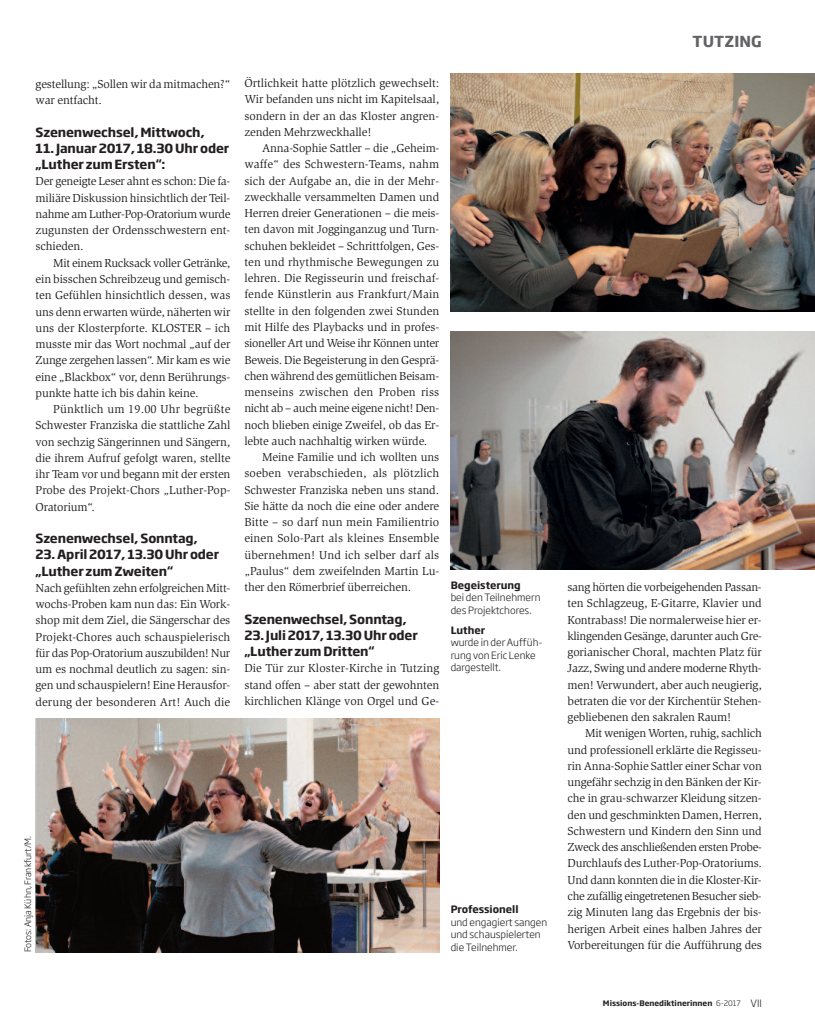
<style>
.page{position:relative;width:815px;height:1028px;background:#fff}
.page>*{position:absolute;margin:0;border:0;box-sizing:border-box;transform-origin:0 0}
.t1{font:700 15px "Soho Gothic Std";letter-spacing:.005em;color:#636366}
.t2{font:700 12.5px/16.2px "Soho Gothic Std";letter-spacing:-.01em;color:#231f20}
.t3{font:11.88px/16.2px "Slimbach Std";letter-spacing:-.01em;color:#231f20;text-align:justify}
.t4{font:11.88px "Slimbach Std";letter-spacing:.01em;color:#231f20}
.t5{font:300 10px/12.5px "Soho Gothic Std";color:#231f20}
.t6{font:700 10px "Soho Gothic Std";color:#231f20}
.t7{font:300 8.75px "Soho Gothic Std";color:#231f20}
.t8{font:700 7.5px "Soho Gothic Std";color:#231f20}
.s1{font-weight:300}
.s2{font-weight:300;font-size:10px}
</style>
<div class="page">
<img style="left:451px;top:73px;width:364px;height:239px">
<img style="left:35px;top:718px;width:404px;height:234px">
<img style="left:451px;top:331px;width:364px;height:239px">
<p class="t3" style="left:36px;top:77px;width:196px">gestellung: „Sollen wir da mitmachen?“ war entfacht.</p>
<p class="t2" style="left:36px;top:124px;width:195px">Szenenwechsel,Mittwoch,<br>11.Januar2017,18.30Uhroder „Luther zumErsten“:</p>
<p class="t3" style="left:36px;top:174px;width:196px">Der geneigte Leser ahnt es schon: Die fa&shy;miliäre Diskussion hinsichtlich der Teil&shy;nahme am Luther-Pop-Oratorium wurde zugunsten der Ordensschwestern ent&shy;schieden.</p>
<p class="t3" style="left:36px;top:255px;width:196px;text-indent:18px">Mit einem Rucksack voller Getränke, ein bisschen Schreibzeug und gemisch&shy;ten Gefühlen hinsichtlich dessen, was uns denn erwarten würde, näherten wir uns der Klosterpforte. KLOSTER – ich musste mir das Wort nochmal „auf der Zunge zergehen lassen“. Mir kam es wie eine „Blackbox“ vor, denn Berührungs&shy;punkte hatte ich bis dahin keine.</p>
<p class="t3" style="left:36px;top:402px;width:196px;text-indent:18px">Pünktlich um 19.00 Uhr begrüßte Schwester Franziska die stattliche Zahl von sechzig Sängerinnen und Sängern, die ihrem Aufruf gefolgt waren, stellte ihr Team vor und begann mit der ersten Probe des Projekt-Chors „Luther-Pop-Oratorium“.</p>
<p class="t2" style="left:36px;top:530px;width:185px">Szenenwechsel,Sonntag,<br>23.April2017,13.30Uhroder „Luther zumZweiten“</p>
<p class="t3" style="left:35px;top:580px;width:196px">Nach gefühlten zehn erfolgreichen Mitt&shy;wochs-Proben kam nun das: Ein Work&shy;shop mit dem Ziel, die Sängerschar des Projekt-Chores auch schauspielerisch für das Pop-Oratorium auszubilden! Nur um es nochmal deutlich zu sagen: sin&shy;gen und schauspielern! Eine Herausfor&shy;derung der besonderen Art! Auch die</p>
<p class="t3" style="left:244px;top:76px;width:196px">Örtlichkeit hatte plötzlich gewechselt:<br>Wir befanden uns nicht im Kapitelsaal, sondern in der an das Kloster angren&shy;zenden Mehrzweckhalle!</p>
<p class="t3" style="left:262px;top:141px;width:179px">Anna-Sophie Sattler – die „Geheim-</p>
<p class="t4" style="left:244px;top:160px;width:196px">waffe“ des Schwestern-Teams, nahm</p>
<p class="t3" style="left:244px;top:173px;width:196px">sich der Aufgabe an, die in der Mehr-</p>
<p class="t3" style="left:244px;top:190px;width:196px">zweckhalle versammelten Damen und</p>
<p class="t3" style="left:244px;top:206px;width:196px">Herren dreier Generationen – die meis-</p>
<p class="t3" style="left:244px;top:222px;width:196px">ten davon mit Jogginganzug und Turn-</p>
<p class="t3" style="left:244px;top:238px;width:196px">schuhen bekleidet – Schrittfolgen, Ges-</p>
<p class="t3" style="left:244px;top:255px;width:196px">ten und rhythmische Bewegungen zu</p>
<p class="t3" style="left:244px;top:271px;width:196px">lehren. Die Regisseurin und freischaf-</p>
<p class="t4" style="left:244px;top:290px;width:196px">fende Künstlerin aus Frankfurt/Main</p>
<p class="t3" style="left:244px;top:303px;width:196px">stellte in den folgenden zwei Stunden</p>
<p class="t3" style="left:244px;top:320px;width:196px">mit Hilfe des Playbacks und in profes-</p>
<p class="t3" style="left:244px;top:336px;width:196px">sioneller Art und Weise ihr Können unter</p>
<p class="t3" style="left:244px;top:352px;width:196px">Beweis. Die Begeisterung in den Gesprä-</p>
<p class="t3" style="left:244px;top:368px;width:196px">chen während des gemütlichen Beisam-</p>
<p class="t4" style="left:244px;top:387px;width:196px">menseins zwischen den Proben riss</p>
<p class="t3" style="left:244px;top:401px;width:196px">nicht ab – auch meine eigene nicht! Den-</p>
<p class="t3" style="left:244px;top:417px;width:196px">noch blieben einige Zweifel, ob das Er-</p>
<p class="t3" style="left:244px;top:433px;width:185px">lebte auch nachhaltig wirken würde.</p>
<p class="t3" style="left:262px;top:450px;width:179px">Meine Familie und ich wollten uns</p>
<p class="t4" style="left:244px;top:469px;width:196px">soeben verabschieden, als plötzlich</p>
<p class="t3" style="left:244px;top:482px;width:196px">Schwester Franziska neben uns stand.</p>
<p class="t3" style="left:244px;top:498px;width:196px">Sie hätte da noch die eine oder andere</p>
<p class="t4" style="left:244px;top:517px;width:196px">Bitte – so darf nun mein Familientrio</p>
<p class="t4" style="left:244px;top:534px;width:196px">einen Solo-Part als kleines Ensemble</p>
<p class="t4" style="left:244px;top:550px;width:196px">übernehmen! Und ich selber darf als</p>
<p class="t3" style="left:244px;top:563px;width:196px">„Paulus“ dem zweifelnden Martin Lu-</p>
<p class="t3" style="left:244px;top:580px;width:168px">ther den Römerbrief überreichen.</p>
<p class="t2" style="left:244px;top:611px;width:175px">Szenenwechsel,Sonntag,<br>23.Juli2017,13.30Uhroder „Luther zumDritten“</p>
<p class="t3" style="left:244px;top:661px;width:196px">Die Tür zur Kloster-Kirche in Tutzing stand offen – aber statt der gewohnten kirchlichen Klänge von Orgel und Ge-</p>
<p class="t6" style="left:451px;top:579px;width:72px">Begeisterung</p>
<p class="t5" style="left:451px;top:591px;width:91px">bei den Teilnehmern des Projektchores.</p>
<p class="t6" style="left:451px;top:624px;width:36px">Luther</p>
<p class="t5" style="left:451px;top:636px;width:93px">wurde in der Auffüh&shy;rung von Eric Lenke dargestellt.</p>
<p class="t7" style="left:23px;top:952px;width:118px;rotate:-90deg">Fotos: Anja Kühn, Frankfurt/M.</p>
<p class="t6" style="left:451px;top:904px;width:69px">Professionell</p>
<p class="t5" style="left:451px;top:916px;width:98px">und engagiert sangen und schauspielerten</p>
<p class="t5" style="left:451px;top:941px;width:68px">die Teilnehmer.</p>
<p class="t1" style="left:693px;top:33px;width:71px">TUTZING</p>
<p class="t3" style="left:568px;top:580px;width:196px">sang hörten die vorbeigehenden Passan&shy;ten Schlagzeug, E-Gitarre, Klavier und Kontrabass! Die normalerweise hier er&shy;klingenden Gesänge, darunter auch Gre&shy;gorianischer Choral, machten Platz für Jazz, Swing und andere moderne Rhyth&shy;men! Verwundert, aber auch neugierig, betraten die vor der Kirchentür Stehen&shy;gebliebenen den sakralen Raum!</p>
<p class="t3" style="left:568px;top:726px;width:196px;text-indent:18px">Mit wenigen Worten, ruhig, sachlich und professionell erklärte die Regisseu&shy;rin Anna-Sophie Sattler einer Schar von ungefähr sechzig in den Bänken der Kir&shy;che in grau-schwarzer Kleidung sitzen&shy;den und geschminkten Damen, Herren, Schwestern und Kindern den Sinn und Zweck des anschließenden ersten Probe-Durchlaufs des Luther-Pop-Oratoriums.<br>Und dann konnten die in die Kloster-Kir&shy;che zufällig eingetretenen Besucher sieb&shy;zig Minuten lang das Ergebnis der bis&shy;herigen Arbeit eines halben Jahres der Vorbereitungen für die Aufführung des</p>
<p class="t8" style="left:603px;top:999px;width:160px">Missions-Benediktinerinnen <span class="s1">6-2017</span> <span class="s2">VII</span></p>
</div>
